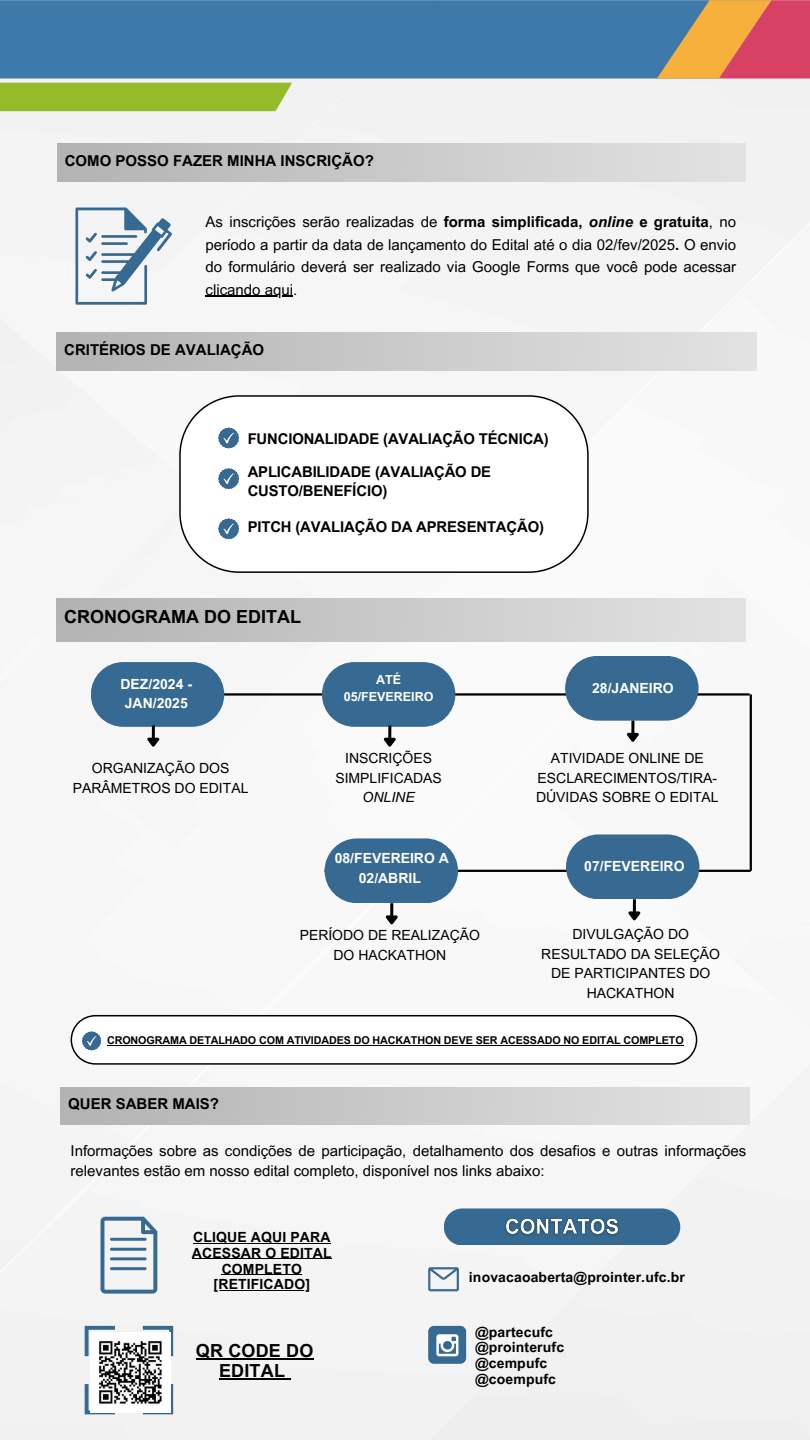
<style>
.page{position:relative;width:810px;height:1440px;background:#fff}
.page>*{position:absolute;margin:0;border:0;box-sizing:border-box;transform-origin:0 0}
.t1{font:700 18px/20.2px "Arial MT Pro";color:#000;text-align:center}
.t2{font:15px/22.5px "Arial MT Pro";color:#000;text-align:justify}
.t3{font:700 15px "Arial MT Pro";color:#000}
.t4{font:700 14.8px/18.6px "Arial MT Pro";letter-spacing:-.01em;color:#000}
.t5{font:14px/19.5px "Arial MT Pro";color:#000;text-align:center}
.t6{font:700 14px/15.8px "Arial MT Pro";letter-spacing:.01em;color:#000}
.t7{font:700 14px/19.5px "Arial MT Pro";color:#fff;text-align:center}
.t8{font:700 12.5px/17.4px "Arial MT Pro";color:#fff;text-align:center}
.t9{font:700 10.8px "Arial MT Pro";letter-spacing:-.01em;color:#000}
.s1{font-weight:700}
.s2{font-weight:700;font-style:italic}
.s3{font-style:italic}
</style>
<div class="page">
<div style="left:0;top:79px;width:810px;height:1361px;background:#f6f6f6"></div>
<div style="left:57px;top:598px;width:688px;height:43px;background:linear-gradient(to right,#b2b2b2,#e3e2e2)"></div>
<div style="left:61px;top:1087px;width:688px;height:38px;background:linear-gradient(to right,#b2b2b2,#e3e2e2)"></div>
<svg style="left:101px;top:1217px;width:56px;height:77px"></svg>
<svg style="left:428px;top:1267px;width:31px;height:24px"></svg>
<div style="left:428px;top:1326px;width:38px;height:38px;background:#376a92;border-radius:6px"></div>
<svg style="left:436px;top:1334px;width:22px;height:22px"></svg>
<div style="left:444px;top:1208px;width:236px;height:37px;background:#376a92;border-radius:18px"></div>
<svg style="left:85px;top:1326px;width:30px;height:30px"></svg>
<svg style="left:143px;top:1326px;width:30px;height:30px"></svg>
<svg style="left:143px;top:1384px;width:30px;height:30px"></svg>
<svg style="left:85px;top:1384px;width:30px;height:30px"></svg>
<div style="left:57px;top:144px;width:689px;height:37px;background:linear-gradient(to right,#b2b2b2,#e3e2e2)"></div>
<svg style="left:75px;top:208px;width:97px;height:97px"></svg>
<hr style="left:208px;top:693px;width:542px;height:3px;background:#000">
<div style="left:91px;top:662px;width:133px;height:65px;background:#376a92;border-radius:32px"></div>
<div style="left:322px;top:662px;width:133px;height:65px;background:#376a92;border-radius:32px"></div>
<div style="left:565px;top:656px;width:134px;height:65px;background:#376a92;border-radius:32px"></div>
<hr style="left:750px;top:694px;width:2px;height:177px;background:#000">
<hr style="left:325px;top:870px;width:426px;height:2px;background:#000">
<div style="left:325px;top:838px;width:133px;height:65px;background:#376a92;border-radius:32px"></div>
<svg style="left:624px;top:899px;width:19px;height:25px"></svg>
<div style="left:566px;top:834px;width:133px;height:65px;background:#376a92;border-radius:32px"></div>
<svg style="left:381px;top:903px;width:19px;height:25px"></svg>
<svg style="left:143px;top:726px;width:19px;height:24px"></svg>
<svg style="left:379px;top:726px;width:20px;height:24px"></svg>
<svg style="left:622px;top:721px;width:20px;height:24px"></svg>
<div style="left:0;top:0;width:657px;height:79px;background:#3e7aa9"></div>
<svg style="left:657px;top:0;width:153px;height:79px"></svg>
<div style="left:0;top:83px;width:292px;height:28px;background:#94bb2a"></div>
<div style="left:57px;top:333px;width:699px;height:37px;background:linear-gradient(to right,#b2b2b2,#e3e2e2)"></div>
<svg style="left:179px;top:395px;width:410px;height:178px"></svg>
<svg style="left:218px;top:428px;width:21px;height:20px"></svg>
<svg style="left:218px;top:468px;width:21px;height:21px"></svg>
<svg style="left:218px;top:518px;width:21px;height:21px"></svg>
<svg style="left:71px;top:1015px;width:626px;height:50px"></svg>
<img style="left:91px;top:1333px;width:79px;height:79px">
<hr style="left:206px;top:295px;width:87px;height:2px;background:#000">
<img style="left:505px;top:1218px;width:114px;height:18px">
<hr style="left:193px;top:1243px;width:138px;height:1px;background:#000">
<hr style="left:192px;top:1259px;width:140px;height:1px;background:#000">
<hr style="left:222px;top:1274px;width:80px;height:1px;background:#000">
<hr style="left:214px;top:1290px;width:96px;height:1px;background:#000">
<hr style="left:196px;top:1358px;width:118px;height:2px;background:#000">
<hr style="left:219px;top:1378px;width:66px;height:2px;background:#000">
<hr style="left:107px;top:1045px;width:577px;height:1px;background:#000">
<p class="t3" style="left:65px;top:155px;width:311px">COMO POSSO FAZER MINHA INSCRIÇÃO?</p>
<p class="t2" style="left:206px;top:212px;width:532px">As inscrições serão realizadas de <span class="s1">forma simplificada,</span> <span class="s2">online</span> <span class="s1">e gratuita</span>, no período a partir da data de lançamento do Edital até o dia 02/fev/2025<span class="s1">.</span> O envio do formulário deverá ser realizado via Google Forms que você pode acessar</p>
<p class="t2" style="left:206px;top:280px;width:93px">clicando aqui.</p>
<h5 class="t3" style="left:64px;top:344px;width:202px">CRITÉRIOS DE AVALIAÇÃO</h5>
<h3 class="t4" style="left:248px;top:431px;width:303px">FUNCIONALIDADE (AVALIAÇÃO TÉCNICA)</h3>
<h2 class="t4" style="left:248px;top:465px;width:245px">APLICABILIDADE (AVALIAÇÃO DE<br>CUSTO/BENEFÍCIO)</h2>
<h2 class="t4" style="left:248px;top:519px;width:298px">PITCH (AVALIAÇÃO DA APRESENTAÇÃO)</h2>
<p class="t1" style="left:64px;top:609px;width:238px">CRONOGRAMA DO EDITAL</p>
<p class="t7" style="left:121px;top:676px;width:73px">DEZ/2024 -<br>JAN/2025</p>
<p class="t8" style="left:344px;top:672px;width:91px">ATÉ<br>05/FEVEREIRO</p>
<h3 class="t7" style="left:592px;top:680px;width:83px">28/JANEIRO</h3>
<h2 class="t5" style="left:73px;top:760px;width:177px">ORGANIZAÇÃO DOS<br>PARÂMETROS DO EDITAL</h2>
<h2 class="t5" style="left:335px;top:750px;width:108px">INSCRIÇÕES<br>SIMPLIFICADAS<br><span class="s3">ONLINE</span></h2>
<h6 class="t5" style="left:536px;top:750px;width:184px">ATIVIDADE ONLINE DE<br>ESCLARECIMENTOS/TIRA-<br>DÚVIDAS SOBRE O EDITAL</h6>
<h3 class="t7" style="left:335px;top:850px;width:116px">08/FEVEREIRO A<br>02/ABRIL</h3>
<p class="t5" style="left:300px;top:927px;width:182px">PERÍODO DE REALIZAÇÃO<br>DO HACKATHON</p>
<p class="t7" style="left:584px;top:858px;width:102px">07/FEVEREIRO</p>
<p class="t5" style="left:541px;top:926px;width:180px">DIVULGAÇÃO DO<br>RESULTADO DA SELEÇÃO<br>DE PARTICIPANTES DO<br>HACKATHON</p>
<p class="t9" style="left:107px;top:1036px;width:578px">CRONOGRAMA DETALHADO COM ATIVIDADES DO HACKATHON DEVE SER ACESSADO NO EDITAL COMPLETO</p>
<p class="t3" style="left:68px;top:1098px;width:152px">QUER SABER MAIS?</p>
<p class="t2" style="left:71px;top:1143px;width:677px;line-height:20.2px">Informações sobre as condições de participação, detalhamento dos desafios e outras informações relevantes estão em nosso edital completo, disponível nos links abaixo:</p>
<h2 class="t6" style="left:192px;top:1231px;width:141px;text-align:center">CLIQUE AQUI PARA<br>ACESSAR O EDITAL<br>COMPLETO</h2>
<p class="t6" style="left:214px;top:1278px;width:98px">[RETIFICADO]</p>
<h2 class="t1" style="left:196px;top:1342px;width:119px">QR CODE DO<br>EDITAL</h2>
<h2 class="t6" style="left:469px;top:1271px;width:217px">inovacaoaberta@prointer.ufc.br</h2>
<p class="t6" style="left:475px;top:1326px;width:91px">@partecufc @prointerufc @cempufc @coempufc</p>
</div>
